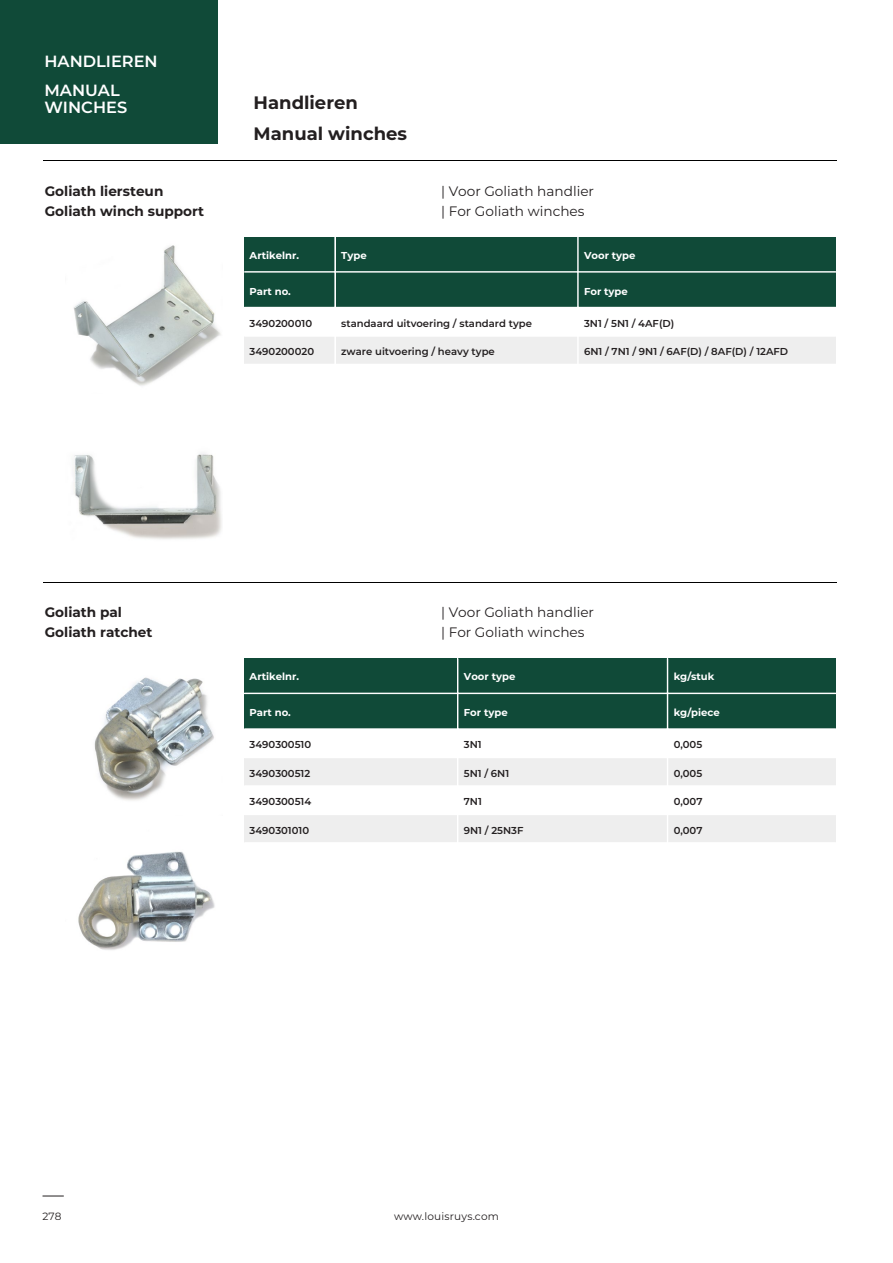
<style>
.page{position:relative;width:893px;height:1263px;background:#fff}
.page>*{position:absolute;margin:0;border:0;box-sizing:border-box;transform-origin:0 0}
.t1{font:700 18px/30.2px "Montserrat";color:#231f20}
.t2{font:600 16.2px/28.2px "Montserrat";color:#fff}
.t3{font:13.65px/20.1px "Montserrat";color:#231f20}
.t4{font:700 13.65px/20.1px "Montserrat";color:#231f20}
.t5{font:11.55px "Montserrat";color:#231f20}
.t6{font:10.5px "Montserrat";letter-spacing:.02em;color:#231f20}
.t7{font:600 10.05px "Montserrat";color:#231f20}
.t8{font:700 10.05px "Montserrat";color:#fff}
</style>
<div class="page">
<svg style="left:43px;top:1195px;width:21px;height:1px"></svg>
<div style="left:0;top:0;width:217px;height:143px;background:#104a38"></div>
<hr style="left:44px;top:160px;width:793px;height:1px;background:#000">
<img style="left:74px;top:245px;width:147px;height:141px">
<img style="left:73px;top:453px;width:149px;height:86px">
<div style="left:244px;top:237px;width:90px;height:34px;background:#104a38"></div>
<div style="left:336px;top:237px;width:241px;height:34px;background:#104a38"></div>
<div style="left:579px;top:237px;width:257px;height:34px;background:#104a38"></div>
<div style="left:244px;top:273px;width:90px;height:34px;background:#104a38"></div>
<div style="left:336px;top:273px;width:241px;height:34px;background:#104a38"></div>
<div style="left:579px;top:273px;width:257px;height:34px;background:#104a38"></div>
<div style="left:244px;top:337px;width:90px;height:27px;background:#eee"></div>
<div style="left:336px;top:337px;width:241px;height:27px;background:#eee"></div>
<div style="left:579px;top:337px;width:257px;height:27px;background:#eee"></div>
<hr style="left:44px;top:582px;width:793px;height:1px;background:#000">
<img style="left:94px;top:677px;width:120px;height:124px">
<img style="left:78px;top:851px;width:137px;height:99px">
<div style="left:244px;top:658px;width:213px;height:35px;background:#104a38"></div>
<div style="left:458px;top:658px;width:209px;height:35px;background:#104a38"></div>
<div style="left:668px;top:658px;width:168px;height:35px;background:#104a38"></div>
<div style="left:244px;top:694px;width:213px;height:34px;background:#104a38"></div>
<div style="left:458px;top:694px;width:209px;height:34px;background:#104a38"></div>
<div style="left:668px;top:694px;width:168px;height:34px;background:#104a38"></div>
<div style="left:244px;top:758px;width:213px;height:27px;background:#eee"></div>
<div style="left:458px;top:758px;width:209px;height:27px;background:#eee"></div>
<div style="left:668px;top:758px;width:168px;height:27px;background:#eee"></div>
<div style="left:244px;top:815px;width:213px;height:27px;background:#eee"></div>
<div style="left:458px;top:815px;width:209px;height:27px;background:#eee"></div>
<div style="left:668px;top:815px;width:168px;height:27px;background:#eee"></div>
<p class="t2" style="left:44px;top:47px;width:115px">HANDLIEREN<br>MANUAL</p>
<p class="t2" style="left:44px;top:92px;width:84px">WINCHES</p>
<p class="t1" style="left:254px;top:87px;width:155px">Handlieren<br>Manual winches</p>
<p class="t4" style="left:45px;top:180px;width:161px">Goliath liersteun<br>Goliath winch support</p>
<p class="t3" style="left:441px;top:180px;width:155px">| Voor Goliath handlier | For Goliath winches</p>
<p class="t8" style="left:250px;top:248px;width:51px">Artikelnr.</p>
<p class="t8" style="left:341px;top:248px;width:27px">Type</p>
<p class="t8" style="left:584px;top:248px;width:53px">Voor type</p>
<p class="t8" style="left:250px;top:284px;width:43px">Part no.</p>
<p class="t8" style="left:584px;top:284px;width:45px">For type</p>
<p class="t7" style="left:250px;top:316px;width:64px">3490200010</p>
<p class="t7" style="left:341px;top:316px;width:192px">standaard uitvoering / standard type</p>
<p class="t7" style="left:584px;top:316px;width:92px">3N1 / 5N1 / 4AF(D)</p>
<p class="t7" style="left:250px;top:344px;width:66px">3490200020</p>
<p class="t7" style="left:341px;top:344px;width:155px">zware uitvoering / heavy type</p>
<p class="t7" style="left:584px;top:344px;width:206px">6N1 / 7N1 / 9N1 / 6AF(D) / 8AF(D) / 12AFD</p>
<p class="t4" style="left:45px;top:601px;width:109px">Goliath pal<br>Goliath ratchet</p>
<p class="t3" style="left:441px;top:602px;width:155px">| Voor Goliath handlier | For Goliath winches</p>
<p class="t8" style="left:250px;top:670px;width:51px">Artikelnr.</p>
<p class="t8" style="left:464px;top:670px;width:53px">Voor type</p>
<p class="t8" style="left:674px;top:670px;width:42px">kg/stuk</p>
<p class="t8" style="left:250px;top:705px;width:43px">Part no.</p>
<p class="t8" style="left:464px;top:705px;width:45px">For type</p>
<p class="t8" style="left:674px;top:705px;width:48px">kg/piece</p>
<p class="t7" style="left:250px;top:737px;width:63px">3490300510</p>
<p class="t7" style="left:464px;top:737px;width:19px">3N1</p>
<p class="t7" style="left:674px;top:737px;width:30px">0,005</p>
<p class="t7" style="left:250px;top:766px;width:62px">3490300512</p>
<p class="t7" style="left:464px;top:766px;width:47px">5N1 / 6N1</p>
<p class="t7" style="left:674px;top:766px;width:30px">0,005</p>
<p class="t7" style="left:250px;top:794px;width:63px">3490300514</p>
<p class="t7" style="left:464px;top:794px;width:20px">7N1</p>
<p class="t7" style="left:674px;top:794px;width:30px">0,007</p>
<p class="t7" style="left:250px;top:823px;width:61px">3490301010</p>
<p class="t7" style="left:464px;top:823px;width:61px">9N1 / 25N3F</p>
<p class="t7" style="left:674px;top:823px;width:30px">0,007</p>
<p class="t6" style="left:43px;top:1209px;width:21px">278</p>
<p class="t6" style="left:394px;top:1209px;width:106px">www.louisruys.com</p>
<p class="t5" style="left:391px;top:1212px;width:114px">www.louisruys.com</p>
</div>
